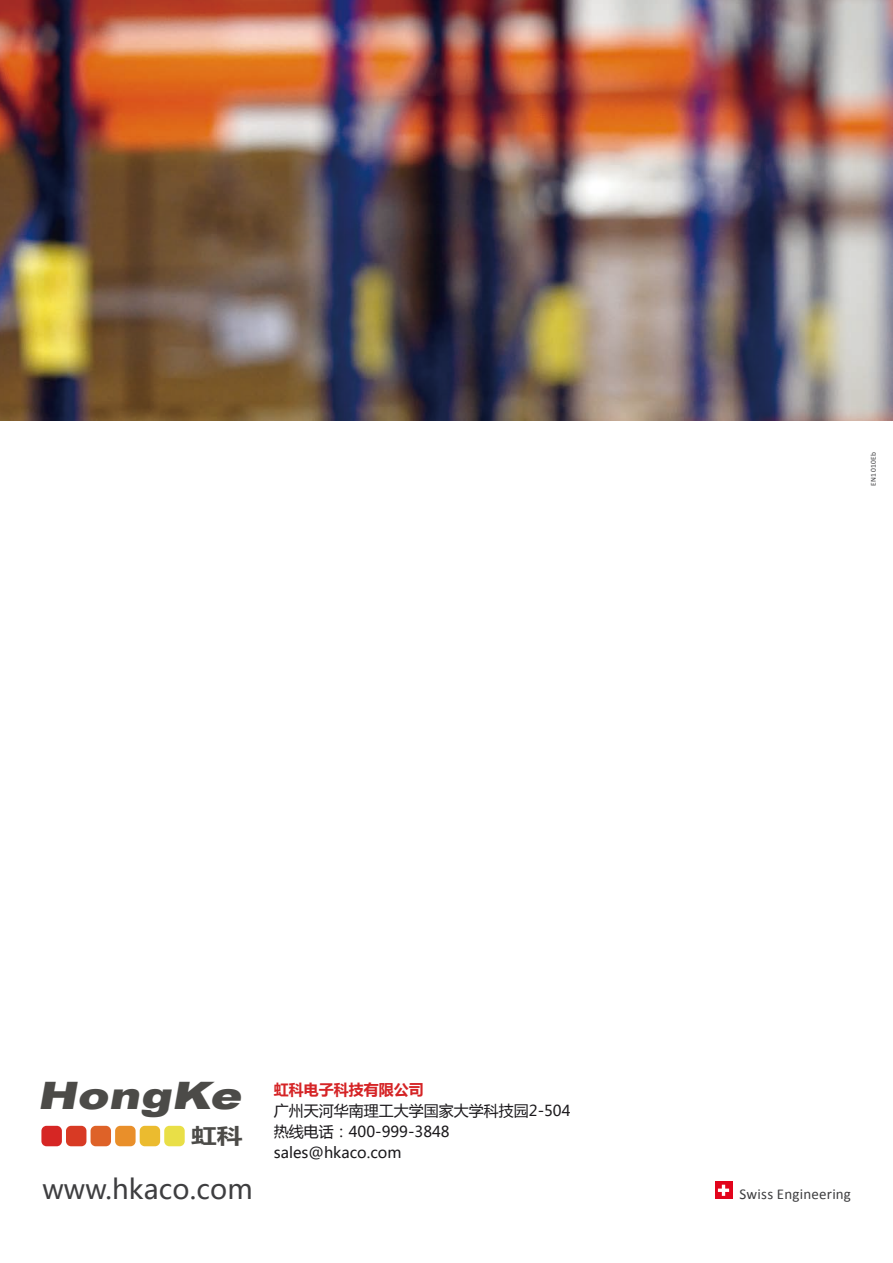
<style>
.page{position:relative;width:893px;height:1263px;background:#fff}
.page>*{position:absolute;margin:0;border:0;box-sizing:border-box;transform-origin:0 0}
.t1{font:italic 900 37.8px "Arial";color:#4c4b48;scale:1.25 1}
.t2{font:27px "Microsoft Ya Hei";letter-spacing:.005em;color:#3e3e40}
.t3{font:700 20.7px "Microsoft Ya Hei";color:#4c4b48;scale:1.25 1}
.t4{font:15px/21px "Microsoft Ya Hei";color:#1a181b}
.t5{font:15px "Calibri";letter-spacing:.01em;color:#3e3e40}
.t6{font:700 15px "Microsoft Ya Hei";color:#d52426}
.t7{font:7.5px "Calibri";letter-spacing:.05em;color:#3e3e40}
</style>
<div class="page">
<img style="left:0;top:0;width:893px;height:420px">
<div style="left:715px;top:1181px;width:17px;height:18px;background:#e2041c"></div>
<svg style="left:718px;top:1185px;width:11px;height:11px"></svg>
<div style="left:41px;top:1126px;width:21px;height:20px;background:#d62624;border-radius:5px"></div>
<div style="left:66px;top:1126px;width:20px;height:20px;background:#d83a24;border-radius:5px"></div>
<div style="left:91px;top:1126px;width:20px;height:20px;background:#de6228;border-radius:5px"></div>
<div style="left:115px;top:1126px;width:21px;height:20px;background:#e98f2a;border-radius:5px"></div>
<div style="left:140px;top:1126px;width:20px;height:20px;background:#ebbb2f;border-radius:5px"></div>
<div style="left:164px;top:1126px;width:21px;height:20px;background:#e9df47;border-radius:5px"></div>
<p class="t7" style="left:869px;top:486px;width:35px;rotate:-90deg">EN1010Eb</p>
<h1 class="t1" style="left:37px;top:1068px;width:172px">HongKe</h1>
<h3 class="t3" style="left:191px;top:1121px;width:43px">虹科</h3>
<h2 class="t2" style="left:43px;top:1171px;width:212px">www.hkaco.com</h2>
<p class="t6" style="left:274px;top:1079px;width:152px">虹科电子科技有限公司</p>
<p class="t4" style="left:274px;top:1099px;width:298px">广州天河华南理工大学国家大学科技园2-504热线电话：400-999-3848 sales@hkaco.com</p>
<p class="t5" style="left:740px;top:1185px;width:113px">Swiss Engineering</p>
</div>
